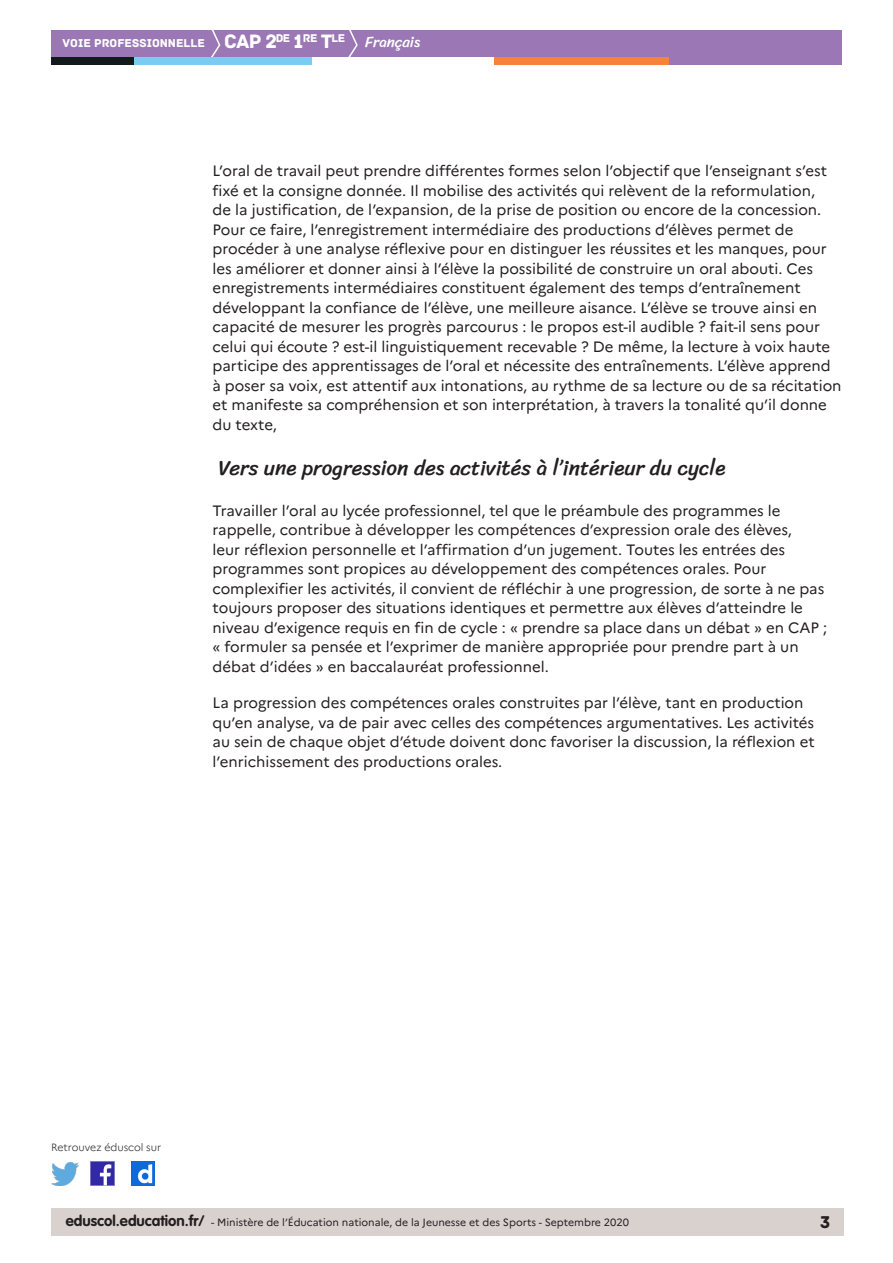
<style>
.page{position:relative;width:893px;height:1263px;background:#fff}
.page>*{position:absolute;margin:0;border:0;box-sizing:border-box;transform-origin:0 0}
._02_titre_1{font:21px "Sriracha";color:#231f20}
.t1{font:18px "Archive";color:#231f20}
.Texte_courant{font:15px/19.5px "Marianne";color:#231f20}
.t2{font:15px "Sriracha";color:#fff}
.t3{font:12px "Archive";color:#fff}
.t4{font:11.85px "Archive";color:#fff}
.t5{font:10.5px "Marianne";color:#231f20}
.t6{font:300 10.5px "Marianne";color:#231f20}
.s1{font-size:20.4px}
.s2{font-family:"VAG Rounded Std";font-weight:700;font-size:15px}
</style>
<div class="page">
<div style="left:51px;top:1209px;width:792px;height:27px;background:#d8d1ce"></div>
<img style="left:91px;top:1162px;width:23px;height:23px">
<img style="left:51px;top:1163px;width:28px;height:22px">
<img style="left:132px;top:1162px;width:22px;height:23px">
<div style="left:51px;top:30px;width:791px;height:27px;background:#9b77b5"></div>
<svg style="left:211px;top:30px;width:10px;height:27px"></svg>
<svg style="left:348px;top:30px;width:10px;height:27px"></svg>
<div style="left:133px;top:57px;width:179px;height:8px;background:#7dcbf1"></div>
<div style="left:51px;top:57px;width:82px;height:8px;background:#141a1c"></div>
<div style="left:667px;top:57px;width:175px;height:8px;background:#9b77b5"></div>
<div style="left:494px;top:57px;width:175px;height:8px;background:#f48437"></div>
<p class="t4" style="left:276px;top:31px;width:71px">DE <span class="s1">1</span>RE <span class="s1">T</span>LE</p>
<p class="t3" style="left:63px;top:36px;width:216px">VOIE PROFESSIONNELLE <span class="s1">CAP 2</span></p>
<p class="t2" style="left:365px;top:33px;width:57px">Français</p>
<p class="Texte_courant" style="left:213px;top:161px;width:630px">L’oral de travail peut prendre différentes formes selon l’objectif que l’enseignant s’est fixé et la consigne donnée. Il mobilise des activités qui relèvent de la reformulation,<br>de la justification, de l’expansion, de la prise de position ou encore de la concession.<br>Pour ce faire, l’enregistrement intermédiaire des productions d’élèves permet de procéder à une analyse réflexive pour en distinguer les réussites et les manques, pour les améliorer et donner ainsi à l’élève la possibilité de construire un oral abouti. Ces enregistrements intermédiaires constituent également des temps d’entraînement développant la confiance de l’élève, une meilleure aisance. L’élève se trouve ainsi en capacité de mesurer les progrès parcourus : le propos est-il audible ? fait-il sens pour celui qui écoute ? est-il linguistiquement recevable ? De même, la lecture à voix haute participe des apprentissages de l’oral et nécessite des entraînements. L’élève apprend à poser sa voix, est attentif aux intonations, au rythme de sa lecture ou de sa récitation et manifeste sa compréhension et son interprétation, à travers la tonalité qu’il donne du texte,</p>
<p class="_02_titre_1" style="left:219px;top:455px;width:508px">Vers une progression des activités à l’intérieur du cycle</p>
<p class="Texte_courant" style="left:213px;top:501px;width:616px">Travailler l’oral au lycée professionnel, tel que le préambule des programmes le rappelle, contribue à développer les compétences d’expression orale des élèves,<br>leur réflexion personnelle et l’affirmation d’un jugement. Toutes les entrées des programmes sont propices au développement des compétences orales. Pour complexifier les activités, il convient de réfléchir à une progression, de sorte à ne pas toujours proposer des situations identiques et permettre aux élèves d’atteindre le niveau d’exigence requis en fin de cycle : « prendre sa place dans un débat » en CAP ; « formuler sa pensée et l’exprimer de manière appropriée pour prendre part à un débat d’idées » en baccalauréat professionnel.</p>
<p class="Texte_courant" style="left:213px;top:693px;width:603px">La progression des compétences orales construites par l’élève, tant en production qu’en analyse, va de pair avec celles des compétences argumentatives. Les activités au sein de chaque objet d’étude doivent donc favoriser la discussion, la réflexion et l’enrichissement des productions orales.</p>
<p class="t6" style="left:51px;top:1141px;width:112px">Retrouvez éduscol sur</p>
<p class="t5" style="left:66px;top:1216px;width:565px"><span class="s2">eduscol.education.fr/</span> - Ministère de l’Éducation nationale, de la Jeunesse et des Sports - Septembre 2020</p>
<p class="t1" style="left:820px;top:1211px;width:12px">3</p>
</div>
